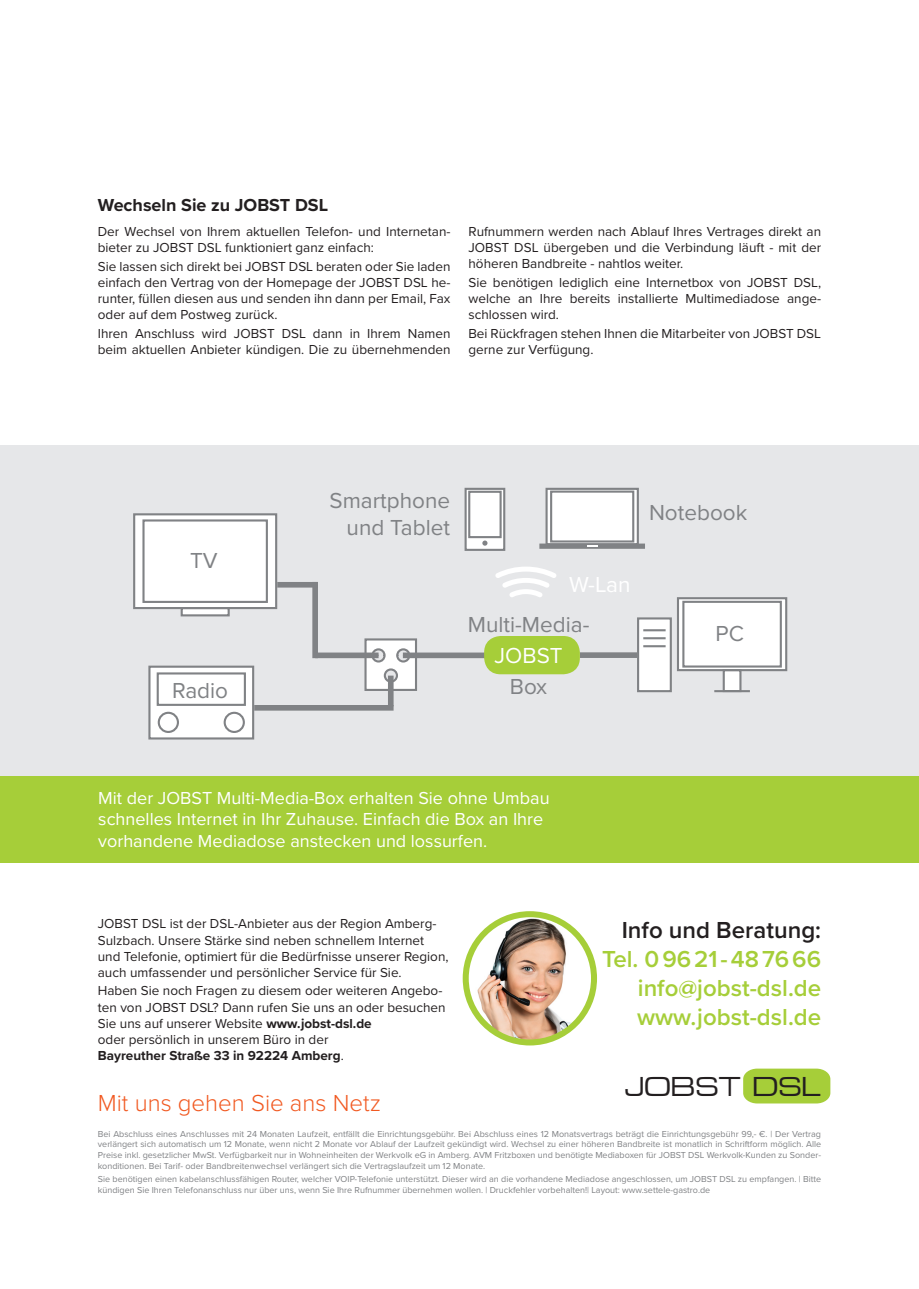
<style>
.page{position:relative;width:919px;height:1289px;background:#fff}
.page>*{position:absolute;margin:0;border:0;box-sizing:border-box;transform-origin:0 0}
.t1{font:24.6px "Euro Technic Ext";color:#231f20}
.t2{font:600 24px/28.8px "Proxima Nova";color:#a6ce39;text-align:justify}
.t3{font:300 24px "Proxima Nova";color:#f15921}
.t4{font:600 24px "Proxima Nova";color:#231f20}
.t5{font:22.5px/27px "Proxima Nova";color:#808285;text-align:right}
.t6{font:22.5px "Proxima Nova";color:#fff}
.t7{font:18px/21.6px "Proxima Nova";color:#fff}
.t8{font:700 18px "Proxima Nova";color:#231f20}
.t9{font:13.5px/16.2px "Proxima Nova";color:#231f20}
.t10{font:9px/10.8px "Proxima Nova";color:#808285;text-align:justify}
.s1{font-weight:700}
</style>
<div class="page">
<div style="left:0;top:445px;width:918px;height:331px;background:#e6e7e9"></div>
<div style="left:580px;top:652px;width:57px;height:6px;background:#808285"></div>
<div style="left:364px;top:638px;width:53px;height:53px;background:#fff;border:2px solid #808285"></div>
<svg style="left:372px;top:649px;width:12px;height:12px"></svg>
<div style="left:371px;top:648px;width:14px;height:14px;border:2px solid #808285;border-radius:50%"></div>
<svg style="left:397px;top:649px;width:12px;height:12px"></svg>
<div style="left:396px;top:648px;width:14px;height:14px;border:2px solid #808285;border-radius:50%"></div>
<svg style="left:385px;top:669px;width:12px;height:12px"></svg>
<div style="left:384px;top:668px;width:14px;height:14px;border:2px solid #808285;border-radius:50%"></div>
<div style="left:0;top:776px;width:918px;height:86px;background:#a6ce39"></div>
<div style="left:545px;top:488px;width:93px;height:57px;background:#fff;border:2px solid #808285"></div>
<div style="left:550px;top:490px;width:84px;height:52px;border:2px solid #808285"></div>
<svg style="left:539px;top:543px;width:106px;height:6px"></svg>
<svg style="left:587px;top:545px;width:10px;height:2px"></svg>
<div style="left:677px;top:597px;width:110px;height:74px;background:#fff;border:2px solid #808285"></div>
<div style="left:682px;top:600px;width:99px;height:67px;border:2px solid #808285"></div>
<div style="left:722px;top:669px;width:19px;height:23px;background:#fff;border:2px solid #808285"></div>
<hr style="left:714px;top:690px;width:35px;height:2px;background:#808285">
<div style="left:637px;top:617px;width:34px;height:75px;background:#fff;border:2px solid #808285"></div>
<hr style="left:643px;top:629px;width:22px;height:2px;background:#808285">
<hr style="left:643px;top:637px;width:22px;height:2px;background:#808285">
<hr style="left:643px;top:645px;width:22px;height:2px;background:#808285">
<div style="left:464px;top:488px;width:41px;height:63px;background:#fff;border:2px solid #808285"></div>
<div style="left:468px;top:490px;width:33px;height:48px;border:2px solid #808285"></div>
<svg style="left:482px;top:540px;width:5px;height:5px"></svg>
<div style="left:315px;top:652px;width:63px;height:6px;background:#808285"></div>
<div style="left:403px;top:652px;width:84px;height:6px;background:#808285"></div>
<div style="left:484px;top:636px;width:96px;height:38px;background:#a6ce39;border-radius:16px"></div>
<div style="left:388px;top:675px;width:5px;height:31px;background:#808285"></div>
<div style="left:133px;top:513px;width:144px;height:96px;background:#fff;border:2px solid #808285"></div>
<div style="left:142px;top:519px;width:126px;height:84px;border:2px solid #808285"></div>
<div style="left:181px;top:607px;width:49px;height:9px;background:#fff;border:2px solid #808285"></div>
<div style="left:148px;top:665px;width:106px;height:74px;background:#fff;border:2px solid #808285"></div>
<div style="left:158px;top:711px;width:21px;height:22px;border:2px solid #808285;border-radius:50%"></div>
<div style="left:223px;top:711px;width:22px;height:22px;border:2px solid #808285;border-radius:50%"></div>
<div style="left:157px;top:672px;width:89px;height:34px;border:2px solid #808285"></div>
<svg style="left:495px;top:567px;width:61px;height:30px"></svg>
<div style="left:254px;top:705px;width:139px;height:5px;background:#808285"></div>
<div style="left:277px;top:582px;width:41px;height:5px;background:#808285"></div>
<div style="left:312px;top:582px;width:6px;height:76px;background:#808285"></div>
<svg style="left:743px;top:1068px;width:87px;height:35px;background:#aad044"></svg>
<img style="left:465px;top:914px;width:129px;height:128px;border-radius:64px">
<div style="left:462px;top:911px;width:135px;height:134px;border:6px solid #a6ce39;border-radius:50%"></div>
<svg style="left:378px;top:654px;width:7px;height:2px"></svg>
<svg style="left:397px;top:654px;width:6px;height:2px"></svg>
<h3 class="t8" style="left:98px;top:192px;width:232px">Wechseln Sie zu JOBST DSL</h3>
<p class="t9" style="left:98px;top:223px;width:354px">Der Wechsel von Ihrem aktuellen Telefon- und Internetan&shy;bieter zu JOBST DSL funktioniert ganz einfach:</p>
<p class="t9" style="left:98px;top:257px;width:354px;text-align:justify">Sie lassen sich direkt bei JOBST DSL beraten oder Sie laden einfach den Vertrag von der Homepage der JOBST DSL he&shy;runter, füllen diesen aus und senden ihn dann per Email, Fax oder auf dem Postweg zurück.</p>
<p class="t9" style="left:98px;top:324px;width:354px">Ihren Anschluss wird JOBST DSL dann in Ihrem Namen beim aktuellen Anbieter kündigen. Die zu übernehmenden</p>
<p class="t9" style="left:468px;top:223px;width:354px;text-align:justify">Rufnummern werden nach Ablauf Ihres Vertrages direkt an JOBST DSL übergeben und die Verbindung läuft - mit der höheren Bandbreite - nahtlos weiter.</p>
<p class="t9" style="left:468px;top:273px;width:354px;text-align:justify">Sie benötigen lediglich eine Internetbox von JOBST DSL, welche an Ihre bereits installierte Multimediadose ange&shy;schlossen wird.</p>
<p class="t9" style="left:468px;top:324px;width:354px">Bei Rückfragen stehen Ihnen die Mitarbeiter von JOBST DSL gerne zur Verfügung.</p>
<h3 class="t5" style="left:190px;top:545px;width:29px">TV</h3>
<h3 class="t5" style="left:172px;top:675px;width:57px">Radio</h3>
<h3 class="t5" style="left:329px;top:485px;width:122px">Smartphone und Tablet</h3>
<h3 class="t6" style="left:569px;top:567px;width:63px">W-Lan</h3>
<h3 class="t5" style="left:467px;top:610px;width:123px">Multi-Media-</h3>
<h3 class="t6" style="left:494px;top:638px;width:69px">JOBST</h3>
<h3 class="t5" style="left:510px;top:672px;width:39px">Box</h3>
<h3 class="t5" style="left:649px;top:498px;width:100px">Notebook</h3>
<h3 class="t5" style="left:715px;top:619px;width:30px">PC</h3>
<h3 class="t7" style="left:98px;top:786px;width:453px">Mit der JOBST Multi-Media-Box erhalten Sie ohne Umbau schnelles Internet in Ihr Zuhause. Einfach die Box an Ihre vorhandene Mediadose anstecken und lossurfen.</h3>
<p class="t9" style="left:98px;top:915px;width:352px">JOBST DSL ist der DSL-Anbieter aus der Region Amberg-Sulzbach. Unsere Stärke sind neben schnellem Internet und Telefonie, optimiert für die Bedürfnisse unserer Region, auch umfassender und persönlicher Service für Sie.</p>
<p class="t9" style="left:98px;top:982px;width:349px">Haben Sie noch Fragen zu diesem oder weiteren Angebo&shy;ten von JOBST DSL? Dann rufen Sie uns an oder besuchen Sie uns auf unserer Website <span class="s1">www.jobst-dsl.de<br></span>oder persönlich in unserem Büro in der<br><span class="s1">Bayreuther Straße 33 in 92224 Amberg</span>.</p>
<h2 class="t3" style="left:98px;top:1085px;width:284px">Mit uns gehen Sie ans Netz</h2>
<h2 class="t4" style="left:621px;top:912px;width:201px">Info und Beratung:</h2>
<h2 class="t2" style="left:637px;top:943px;width:185px;text-indent:-35px">Tel. 0 96 21 - 48 76 66 info@jobst-dsl.de www.jobst-dsl.de</h2>
<h1 class="t1" style="left:624px;top:1070px;width:198px">JOBST DSL</h1>
<p class="t10" style="left:98px;top:1127px;width:724px">Bei Abschluss eines Anschlusses mit 24 Monaten Laufzeit, entfällt die Einrichtungsgebühr. Bei Abschluss eines 12 Monatsvertrags beträgt die Einrichtungsgebühr 99,- €. | Der Vertrag verlängert sich automatisch um 12 Monate, wenn nicht 2 Monate vor Ablauf der Laufzeit gekündigt wird. Wechsel zu einer höheren Bandbreite ist monatlich in Schriftform möglich. Alle Preise inkl. gesetzlicher MwSt. Verfügbarkeit nur in Wohneinheiten der Werkvolk eG in Amberg. AVM Fritzboxen und benötigte Mediaboxen für JOBST DSL Werkvolk-Kunden zu Sonder&shy;konditionen. Bei Tarif- oder Bandbreitenwechsel verlängert sich die Vertragslaufzeit um 12 Monate.</p>
<p class="t10" style="left:98px;top:1173px;width:724px">Sie benötigen einen kabelanschlussfähigen Router, welcher VOIP-Telefonie unterstützt. Dieser wird an die vorhandene Mediadose angeschlossen, um JOBST DSL zu empfangen. | Bitte kündigen Sie Ihren Telefonanschluss nur über uns, wenn Sie Ihre Rufnummer übernehmen wollen. | Druckfehler vorbehalten!| Layout: www.settele-gastro.de</p>
</div>
